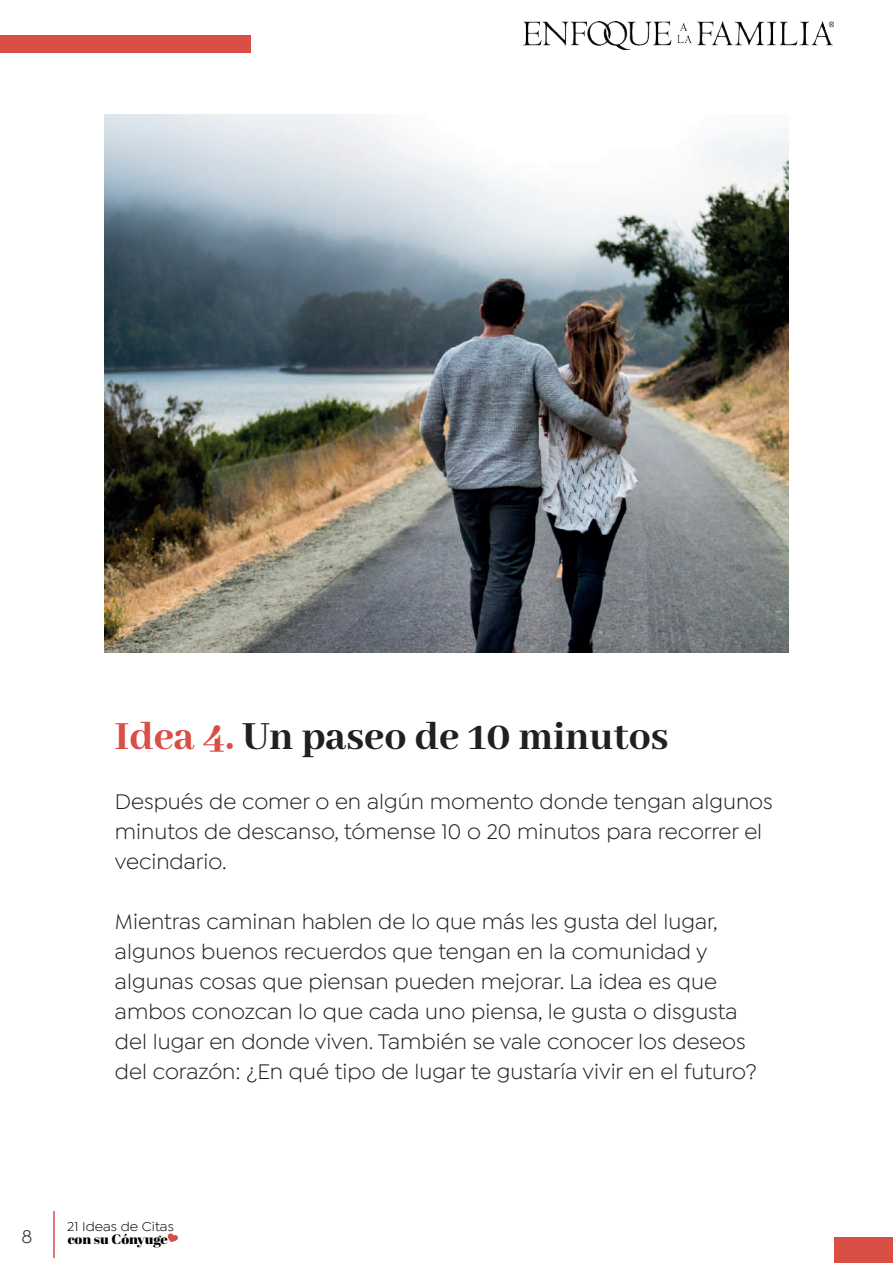
<style>
.page{position:relative;width:893px;height:1263px;background:#fff}
.page>*{position:absolute;margin:0;border:0;box-sizing:border-box;transform-origin:0 0}
.t1{font:800 43.5px "Abhaya Libre";color:#231f20}
.t2{font:22.5px/30px "Isidora Sans";color:#231f20}
.t3{font:19.5px "Isidora Sans";color:#231f20}
.t4{font:13.65px "Isidora Sans";color:#000001;scale:1.06 1}
.t5{font:13.65px "Abril Fatface";color:#000001;scale:1.06 1}
.s1{color:#d94f46}
</style>
<div class="page">
<img style="left:523px;top:22px;width:311px;height:28px">
<hr style="left:53px;top:1211px;width:2px;height:47px;background:#d94f46">
<svg style="left:168px;top:1233px;width:10px;height:9px"></svg>
<div style="left:0;top:36px;width:251px;height:17px;background:#d94f46"></div>
<div style="left:835px;top:1238px;width:58px;height:25px;background:#d94f46"></div>
<img style="left:105px;top:114px;width:683px;height:538px">
<h1 class="t1" style="left:115px;top:712px;width:555px"><span class="s1">Idea 4.</span> Un paseo de 10 minutos</h1>
<p class="t2" style="left:115px;top:786px;width:659px">Después de comer o en algún momento donde tengan algunos minutos de descanso, tómense 10 o 20 minutos para recorrer el vecindario.</p>
<p class="t2" style="left:115px;top:906px;width:643px">Mientras caminan hablen de lo que más les gusta del lugar, algunos buenos recuerdos que tengan en la comunidad y algunas cosas que piensan pueden mejorar. La idea es que ambos conozcan lo que cada uno piensa, le gusta o disgusta del lugar en donde viven. También se vale conocer los deseos del corazón: ¿En qué tipo de lugar te gustaría vivir en el futuro?</p>
<p class="t4" style="left:67px;top:1219px;width:102px">21 Ideas de Citas</p>
<p class="t3" style="left:22px;top:1225px;width:12px">8</p>
<p class="t5" style="left:68px;top:1229px;width:96px">con su Cónyuge</p>
</div>
